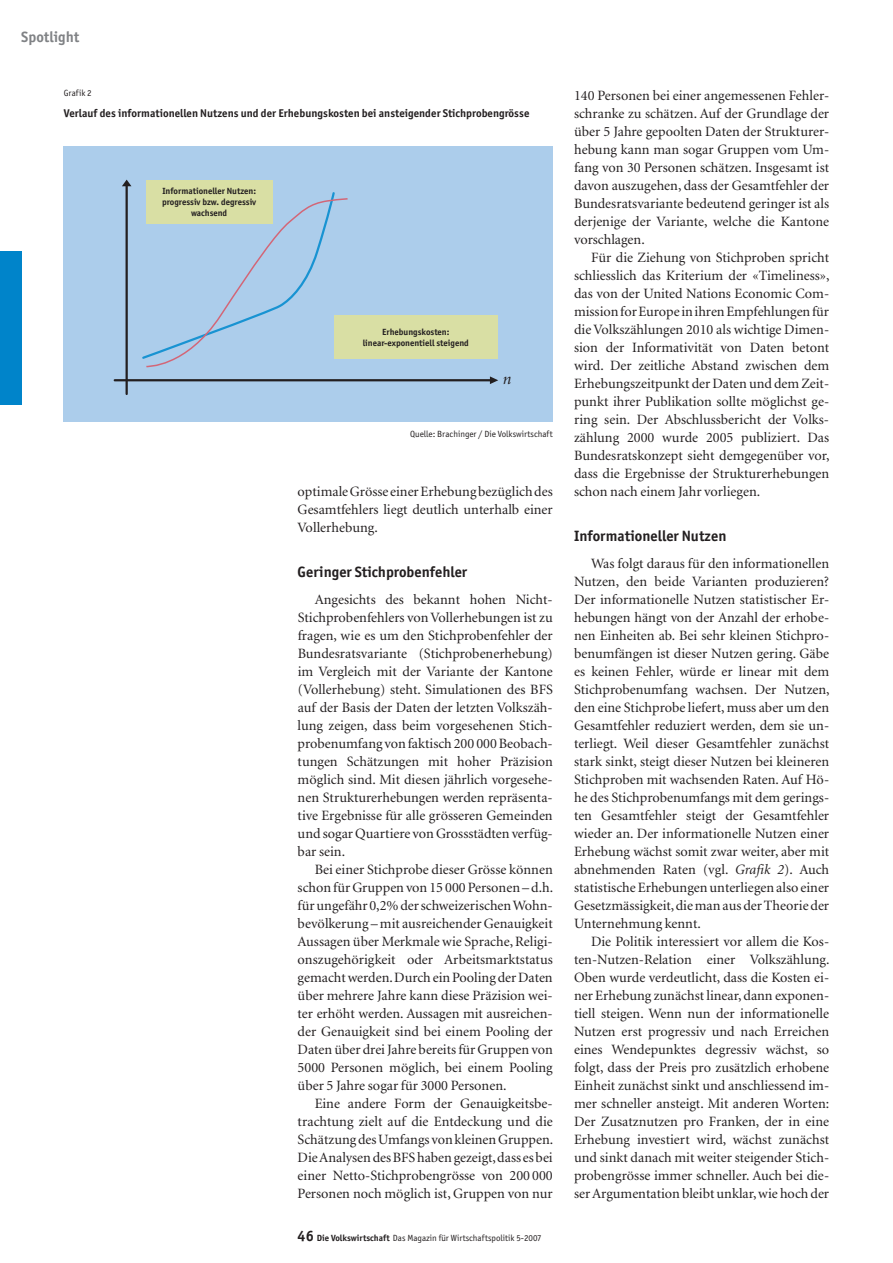
<style>
.page{position:relative;width:893px;height:1263px;background:#fff}
.page>*{position:absolute;margin:0;border:0;box-sizing:border-box;transform-origin:0 0}
.t1{font:italic 16.5px "Minion";color:#231f20}
.t2{font:700 15px "Officina San ITC";letter-spacing:.005em;color:#231f20}
.t3{font:700 15px "Officina San ITC";letter-spacing:.005em;color:#808285}
.t4{font:14.25px/18px "Minion";color:#231f20;text-align:justify}
.t5{font:700 11.25px "Officina San ITC";letter-spacing:.005em;color:#231f20}
.t6{font:9px "Officina San ITC";color:#231f20}
.t7{font:700 9px/10.8px "Officina San ITC";color:#231f20;text-align:center}
.s1{font-weight:700;font-size:15px}
.s2{font-weight:700}
.s3{font-style:italic}
</style>
<div class="page">
<div style="left:0;top:252px;width:21px;height:153px;background:#0084ca"></div>
<div style="left:64px;top:146px;width:489px;height:276px;background:#accdeb"></div>
<hr style="left:115px;top:379px;width:376px;height:2px;background:#231f20">
<svg style="left:490px;top:376px;width:8px;height:8px"></svg>
<hr style="left:126px;top:185px;width:2px;height:209px;background:#231f20">
<svg style="left:122px;top:180px;width:9px;height:6px"></svg>
<div style="left:146px;top:180px;width:126px;height:43px;background:#d9dfa4"></div>
<div style="left:334px;top:316px;width:164px;height:43px;background:#d9dfa4"></div>
<svg style="left:142px;top:191px;width:207px;height:177px"></svg>
<p class="t3" style="left:21px;top:27px;width:60px">Spotlight</p>
<p class="t6" style="left:64px;top:87px;width:30px">Grafik 2</p>
<p class="t5" style="left:64px;top:106px;width:467px">Verlauf des informationellen Nutzens und der Erhebungskosten bei ansteigender Stichprobengrösse</p>
<p class="t7" style="left:162px;top:186px;width:96px">Informationeller Nutzen: progressiv bzw. degressiv wachsend</p>
<p class="t7" style="left:363px;top:327px;width:108px">Erhebungskosten: linear-exponentiell steigend</p>
<p class="t1" style="left:503px;top:370px;width:10px">n</p>
<p class="t6" style="left:410px;top:429px;width:144px">Quelle: Brachinger / Die Volkswirtschaft</p>
<p class="t4" style="left:298px;top:482px;width:257px">optimale Grösse einer Erhebung bezüglich des Gesamtfehlers liegt deutlich unterhalb einer Vollerhebung.</p>
<p class="t2" style="left:298px;top:562px;width:171px">Geringer Stichprobenfehler</p>
<p class="t4" style="left:298px;top:590px;width:257px;text-indent:17px">Angesichts des bekannt hohen Nicht-Stichprobenfehlers von Vollerhebungen ist zu fragen, wie es um den Stichprobenfehler der Bundesratsvariante (Stichprobenerhebung) im Vergleich mit der Variante der Kantone (Vollerhebung) steht. Simulationen des BFS auf der Basis der Daten der letzten Volkszäh&shy;lung zeigen, dass beim vorgesehenen Stich&shy;probenumfang von faktisch 200 000 Beobach&shy;tungen Schätzungen mit hoher Präzision möglich sind. Mit diesen jährlich vorgesehe&shy;nen Strukturerhebungen werden repräsenta&shy;tive Ergebnisse für alle grösseren Gemeinden und sogar Quartiere von Grossstädten verfüg&shy;bar sein.</p>
<p class="t4" style="left:298px;top:860px;width:257px;text-indent:17px">Bei einer Stichprobe dieser Grösse können schon für Gruppen von 15 000 Personen – d.h. für ungefähr 0,2% der schweizerischen Wohn&shy;bevölkerung – mit ausreichender Genauigkeit Aussagen über Merkmale wie Sprache, Religi&shy;onszugehörigkeit oder Arbeitsmarktstatus gemacht werden. Durch ein Pooling der Daten über mehrere Jahre kann diese Präzision wei&shy;ter erhöht werden. Aussagen mit ausreichen&shy;der Genauigkeit sind bei einem Pooling der Daten über drei Jahre bereits für Gruppen von 5000 Personen möglich, bei einem Pooling über 5 Jahre sogar für 3000 Personen.</p>
<p class="t4" style="left:298px;top:1094px;width:257px;text-indent:17px">Eine andere Form der Genauigkeitsbe&shy;trachtung zielt auf die Entdeckung und die Schätzung des Umfangs von kleinen Gruppen.<br>Die Analysen des BFS haben gezeigt, dass es bei einer Netto-Stichprobengrösse von 200 000<br>Personen noch möglich ist, Gruppen von nur</p>
<p class="t6" style="left:298px;top:1232px;width:246px"><span class="s1">46</span> <span class="s2">Die Volkswirtschaft</span> Das Magazin für Wirtschaftspolitik 5-2007</p>
<p class="t4" style="left:574px;top:86px;width:257px">140 Personen bei einer angemessenen Fehler&shy;schranke zu schätzen. Auf der Grundlage der über 5 Jahre gepoolten Daten der Strukturer&shy;hebung kann man sogar Gruppen vom Um&shy;fang von 30 Personen schätzen. Insgesamt ist davon auszugehen, dass der Gesamtfehler der Bundesratsvariante bedeutend geringer ist als derjenige der Variante, welche die Kantone vorschlagen.</p>
<p class="t4" style="left:574px;top:248px;width:257px;text-indent:17px">Für die Ziehung von Stichproben spricht schliesslich das Kriterium der «Timeliness», das von der United Nations Economic Com&shy;mission for Europe in ihren Empfehlungen für die Volkszählungen 2010 als wichtige Dimen&shy;sion der Informativität von Daten betont wird. Der zeitliche Abstand zwischen dem Erhebungszeitpunkt der Daten und dem Zeit&shy;punkt ihrer Publikation sollte möglichst ge&shy;ring sein. Der Abschlussbericht der Volks&shy;zählung 2000 wurde 2005 publiziert. Das Bundesratskonzept sieht demgegenüber vor, dass die Ergebnisse der Strukturerhebungen schon nach einem Jahr vorliegen.</p>
<p class="t2" style="left:574px;top:526px;width:154px">Informationeller Nutzen</p>
<p class="t4" style="left:574px;top:554px;width:257px;text-indent:17px">Was folgt daraus für den informationellen Nutzen, den beide Varianten produzieren?<br>Der informationelle Nutzen statistischer Er&shy;hebungen hängt von der Anzahl der erhobe&shy;nen Einheiten ab. Bei sehr kleinen Stichpro&shy;benumfängen ist dieser Nutzen gering. Gäbe es keinen Fehler, würde er linear mit dem Stichprobenumfang wachsen. Der Nutzen, den eine Stichprobe liefert, muss aber um den Gesamtfehler reduziert werden, dem sie un&shy;terliegt. Weil dieser Gesamtfehler zunächst stark sinkt, steigt dieser Nutzen bei kleineren Stichproben mit wachsenden Raten. Auf Hö&shy;he des Stichprobenumfangs mit dem gerings&shy;ten Gesamtfehler steigt der Gesamtfehler wieder an. Der informationelle Nutzen einer Erhebung wächst somit zwar weiter, aber mit abnehmenden Raten (vgl. <span class="s3">Grafik 2</span>). Auch statistische Erhebungen unterliegen also einer Gesetzmässigkeit, die man aus der Theorie der Unternehmung kennt.</p>
<p class="t4" style="left:574px;top:932px;width:257px;text-indent:17px">Die Politik interessiert vor allem die Kos&shy;ten-Nutzen-Relation einer Volkszählung.<br>Oben wurde verdeutlicht, dass die Kosten ei&shy;ner Erhebung zunächst linear, dann exponen&shy;tiell steigen. Wenn nun der informationelle Nutzen erst progressiv und nach Erreichen eines Wendepunktes degressiv wächst, so folgt, dass der Preis pro zusätzlich erhobene Einheit zunächst sinkt und anschliessend im&shy;mer schneller ansteigt. Mit anderen Worten:<br>Der Zusatznutzen pro Franken, der in eine Erhebung investiert wird, wächst zunächst und sinkt danach mit weiter steigender Stich&shy;probengrösse immer schneller. Auch bei die&shy;ser Argumentation bleibt unklar, wie hoch der</p>
</div>
